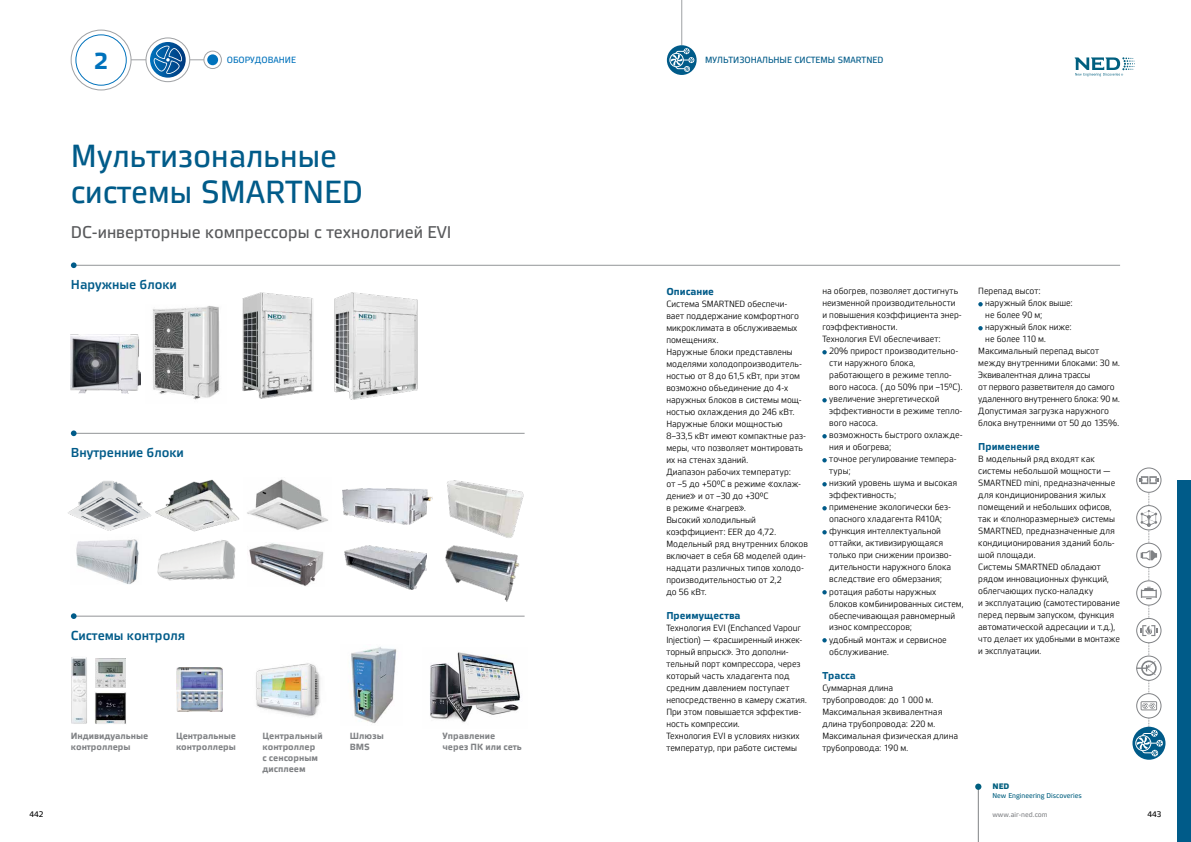
<style>
.page{position:relative;width:1191px;height:842px;background:#fff}
.page>*{position:absolute;margin:0;border:0;box-sizing:border-box;transform-origin:0 0}
.t1{font:32px/36px "Vida 32 Pro";color:#005b89}
.t2{font:700 23px "Vida 32 Pro";color:#0072bc}
.t3{font:17px "Vida 32 Pro";color:#58595b}
.t4{font:13px "Vida 33 Pro";color:#005b89}
.t5{font:700 10px "Vida 32 Pro";color:#005b89}
.t6{font:9px/12px "Vida 31 Pro";color:#000}
.t7{font:700 9px/11px "Vida 32 Pro";color:#808285}
.t8{font:9px "Vida 31 Pro";letter-spacing:-.02em;color:#000}
.t9{font:9px "Vida 32 Pro";color:#005b89}
.t10{font:9px "Vida 32 Pro";color:#0072bc}
.t11{font:8px "Vida 32 Pro";color:#000}
.t12{font:700 8px "Vida 33 Pro";color:#005f7f}
.t13{font:7px "Vida 32 Pro";color:#005f7f}
.t14{font:7px "Vida 32 Pro";color:#808285}
</style>
<div class="page">
<hr style="left:109px;top:60px;width:103px;height:1px;background:#9fa1a4">
<svg style="left:146px;top:38px;width:44px;height:44px"></svg>
<div style="left:146px;top:38px;width:44px;height:44px;border:1px solid #9fa1a4;border-radius:50%"></div>
<svg style="left:150px;top:42px;width:36px;height:36px"></svg>
<div style="left:71px;top:30px;width:60px;height:60px;background:#fff;border-radius:50%"></div>
<div style="left:71px;top:30px;width:60px;height:60px;border:1px solid #9fa1a4;border-radius:50%"></div>
<div style="left:75px;top:34px;width:52px;height:52px;border:1px solid #0072bc;border-radius:50%"></div>
<svg style="left:204px;top:51px;width:17px;height:18px"></svg>
<div style="left:204px;top:51px;width:18px;height:18px;border:1px solid #9fa1a4;border-radius:50%"></div>
<div style="left:207px;top:54px;width:11px;height:11px;background:#0072bc;border-radius:50%"></div>
<svg style="left:154px;top:46px;width:28px;height:28px"></svg>
<hr style="left:978px;top:786px;width:1px;height:56px;background:#808285">
<div style="left:975px;top:783px;width:6px;height:7px;background:#005f7f;border-radius:50%"></div>
<svg style="left:1074px;top:57px;width:60px;height:19px"></svg>
<hr style="left:681px;top:0;width:1px;height:45px;background:#9fa1a4">
<svg style="left:667px;top:45px;width:29px;height:30px"></svg>
<div style="left:669px;top:53px;width:15px;height:14px;border:1px solid #fff;border-radius:50%"></div>
<svg style="left:671px;top:48px;width:23px;height:24px"></svg>
<div style="left:1176px;top:480px;width:15px;height:362px;background:#005b89"></div>
<div style="left:1136px;top:467px;width:25px;height:26px;border:1px solid #808285;border-radius:50%"></div>
<svg style="left:1132px;top:727px;width:33px;height:33px"></svg>
<div style="left:1135px;top:735px;width:16px;height:16px;border:1px solid #fff;border-radius:50%"></div>
<svg style="left:1136px;top:476px;width:26px;height:280px"></svg>
<img style="left:351px;top:647px;width:46px;height:76px">
<svg style="left:822px;top:350px;width:4px;height:4px"></svg>
<svg style="left:822px;top:398px;width:4px;height:4px"></svg>
<svg style="left:822px;top:434px;width:4px;height:4px"></svg>
<svg style="left:822px;top:458px;width:4px;height:4px"></svg>
<svg style="left:822px;top:482px;width:4px;height:4px"></svg>
<svg style="left:822px;top:506px;width:4px;height:4px"></svg>
<svg style="left:822px;top:530px;width:4px;height:4px"></svg>
<svg style="left:822px;top:590px;width:4px;height:4px"></svg>
<svg style="left:822px;top:638px;width:4px;height:4px"></svg>
<hr style="left:71px;top:265px;width:1049px;height:1px;background:#939598">
<svg style="left:71px;top:262px;width:6px;height:6px"></svg>
<hr style="left:71px;top:433px;width:453px;height:1px;background:#939598">
<svg style="left:71px;top:430px;width:6px;height:6px"></svg>
<hr style="left:71px;top:616px;width:453px;height:1px;background:#939598">
<svg style="left:71px;top:613px;width:6px;height:6px"></svg>
<svg style="left:978px;top:302px;width:4px;height:4px"></svg>
<svg style="left:978px;top:326px;width:4px;height:4px"></svg>
<img style="left:334px;top:292px;width:84px;height:108px">
<img style="left:242px;top:292px;width:71px;height:107px">
<img style="left:152px;top:306px;width:68px;height:94px">
<img style="left:247px;top:479px;width:81px;height:51px">
<img style="left:68px;top:481px;width:84px;height:50px">
<img style="left:76px;top:539px;width:63px;height:46px">
<img style="left:249px;top:543px;width:75px;height:43px">
<img style="left:344px;top:546px;width:82px;height:43px">
<img style="left:343px;top:488px;width:90px;height:36px">
<img style="left:177px;top:668px;width:46px;height:44px">
<img style="left:430px;top:652px;width:91px;height:71px">
<img style="left:256px;top:663px;width:65px;height:54px">
<img style="left:95px;top:692px;width:31px;height:32px">
<img style="left:96px;top:658px;width:29px;height:29px">
<img style="left:71px;top:657px;width:16px;height:67px">
<img style="left:155px;top:479px;width:84px;height:53px">
<img style="left:447px;top:480px;width:77px;height:58px">
<img style="left:445px;top:545px;width:75px;height:57px">
<img style="left:157px;top:540px;width:79px;height:41px">
<img style="left:70px;top:335px;width:70px;height:59px">
<h2 class="t2" style="left:94px;top:44px;width:16px">2</h2>
<p class="t10" style="left:227px;top:54px;width:71px">ОБОРУДОВАНИЕ</p>
<h1 class="t1" style="left:71px;top:137px;width:293px">Мультизональные системы SMARTNED</h1>
<h3 class="t3" style="left:71px;top:220px;width:382px">DC-инверторные компрессоры с технологией EVI</h3>
<h3 class="t4" style="left:71px;top:275px;width:108px">Наружные блоки</h3>
<h3 class="t4" style="left:71px;top:443px;width:115px">Внутренние блоки</h3>
<h3 class="t4" style="left:71px;top:626px;width:116px">Системы контроля</h3>
<p class="t7" style="left:71px;top:729px;width:79px">Индивидуальные контроллеры</p>
<p class="t7" style="left:176px;top:729px;width:61px">Центральные контроллеры</p>
<p class="t7" style="left:262px;top:729px;width:62px">Центральный контроллер<br>с сенсорным дисплеем</p>
<p class="t7" style="left:350px;top:729px;width:36px">Шлюзы<br>BMS</p>
<p class="t7" style="left:442px;top:729px;width:81px">Управление через ПК или сеть</p>
<p class="t9" style="left:705px;top:53px;width:180px">МУЛЬТИЗОНАЛЬНЫЕ СИСТЕМЫ SMARTNED</p>
<p class="t5" style="left:666px;top:284px;width:49px">Описание</p>
<p class="t6" style="left:666px;top:298px;width:143px">Система SMARTNED обеспечи-<br>вает поддержание комфортного микроклимата в обслуживаемых помещениях.<br>Наружные блоки представлены моделями холодопроизводитель&shy;ностью от 8 до 61,5 кВт, при этом возможно объединение до 4-х наружных блоков в системы мощ&shy;ностью охлаждения до 246 кВт.<br>Наружные блоки мощностью<br>8–33,5 кВт имеют компактные раз&shy;меры, что позволяет монтировать их на стенах зданий.<br>Диапазон рабочих температур:<br>от –5 до +50°С в режиме «охлаж&shy;дение» и от –30 до +30°С<br>в режиме «нагрев».<br>Высокий холодильный коэффициент: EER до 4,72.<br>Модельный ряд внутренних блоков включает в себя 68 моделей один&shy;надцати различных типов холодо&shy;производительностью от 2,2<br>до 56 кВт.</p>
<p class="t5" style="left:666px;top:608px;width:76px">Преимущества</p>
<p class="t6" style="left:666px;top:622px;width:142px">Технология EVI (Enchanced Vapour<br>Injection) — «расширенный инжек&shy;торный впрыск». Это дополни&shy;тельный порт компрессора, через который часть хладагента под средним давлением поступает непосредственно в камеру сжатия.<br>При этом повышается эффектив&shy;ность компрессии.<br>Технология EVI в условиях низких температур, при работе системы</p>
<p class="t6" style="left:822px;top:285px;width:141px">на обогрев, позволяет достигнуть неизменной производительности и повышения коэффициента энер&shy;гоэффективности.<br>Технология EVI обеспечивает:</p>
<p class="t6" style="left:829px;top:345px;width:136px">20% прирост производительно&shy;сти наружного блока, работающего в режиме тепло&shy;вого насоса. ( до 50% при –15°С). увеличение энергетической эффективности в режиме тепло&shy;вого насоса.<br>возможность быстрого охлажде&shy;ния и обогрева;<br>точное регулирование темпера&shy;туры;<br>низкий уровень шума и высокая эффективность;<br>применение экологически без&shy;опасного хладагента R410A; функция интеллектуальной оттайки, активизирующаяся только при снижении произво&shy;дительности наружного блока вследствие его обмерзания; ротация работы наружных блоков комбинированных систем, обеспечивающая равномерный износ компрессоров;<br>удобный монтаж и сервисное обслуживание.</p>
<p class="t5" style="left:822px;top:667px;width:35px">Трасса</p>
<p class="t6" style="left:822px;top:681px;width:137px">Суммарная длина трубопроводов: до 1 000 м.<br>Максимальная эквивалентная длина трубопровода: 220 м.<br>Максимальная физическая длина трубопровода: 190 м.</p>
<p class="t6" style="left:978px;top:285px;width:64px">Перепад высот:</p>
<p class="t6" style="left:985px;top:297px;width:89px">наружный блок выше:</p>
<p class="t6" style="left:985px;top:309px;width:59px">не более 90 м;</p>
<p class="t6" style="left:985px;top:321px;width:88px">наружный блок ниже:</p>
<p class="t6" style="left:985px;top:333px;width:62px">не более 110 м.</p>
<p class="t6" style="left:978px;top:345px;width:122px">Максимальный перепад высот</p>
<p class="t6" style="left:978px;top:357px;width:143px">между внутренними блоками: 30 м.</p>
<p class="t8" style="left:978px;top:369px;width:114px">Эквивалентная длина трассы</p>
<p class="t8" style="left:978px;top:381px;width:138px">от первого разветвителя до самого</p>
<p class="t8" style="left:978px;top:393px;width:143px">удаленного внутреннего блока: 90 м.</p>
<p class="t6" style="left:978px;top:405px;width:132px">Допустимая загрузка наружного</p>
<p class="t6" style="left:978px;top:417px;width:143px">блока внутренними от 50 до 135%.</p>
<p class="t5" style="left:978px;top:439px;width:63px">Применение</p>
<p class="t6" style="left:978px;top:453px;width:143px">В модельный ряд входят как системы небольшой мощности —<br>SMARTNED mini, предназначенные для кондиционирования жилых помещений и небольших офисов, так и «полноразмерные» системы<br>SMARTNED, предназначенные для кондиционирования зданий боль&shy;шой площади.<br>Системы SMARTNED обладают рядом инновационных функций, облегчающих пуско‑наладку<br>и эксплуатацию (самотестирование перед первым запуском, функция автоматической адресации и т.д.), что делает их удобными в монтаже и эксплуатации.</p>
<p class="t12" style="left:992px;top:780px;width:18px">NED</p>
<p class="t13" style="left:992px;top:790px;width:91px">New Engineering Discoveries</p>
<p class="t14" style="left:992px;top:810px;width:56px">www.air-ned.com</p>
<p class="t11" style="left:29px;top:809px;width:15px">442</p>
<p class="t11" style="left:1147px;top:809px;width:15px">443</p>
</div>
